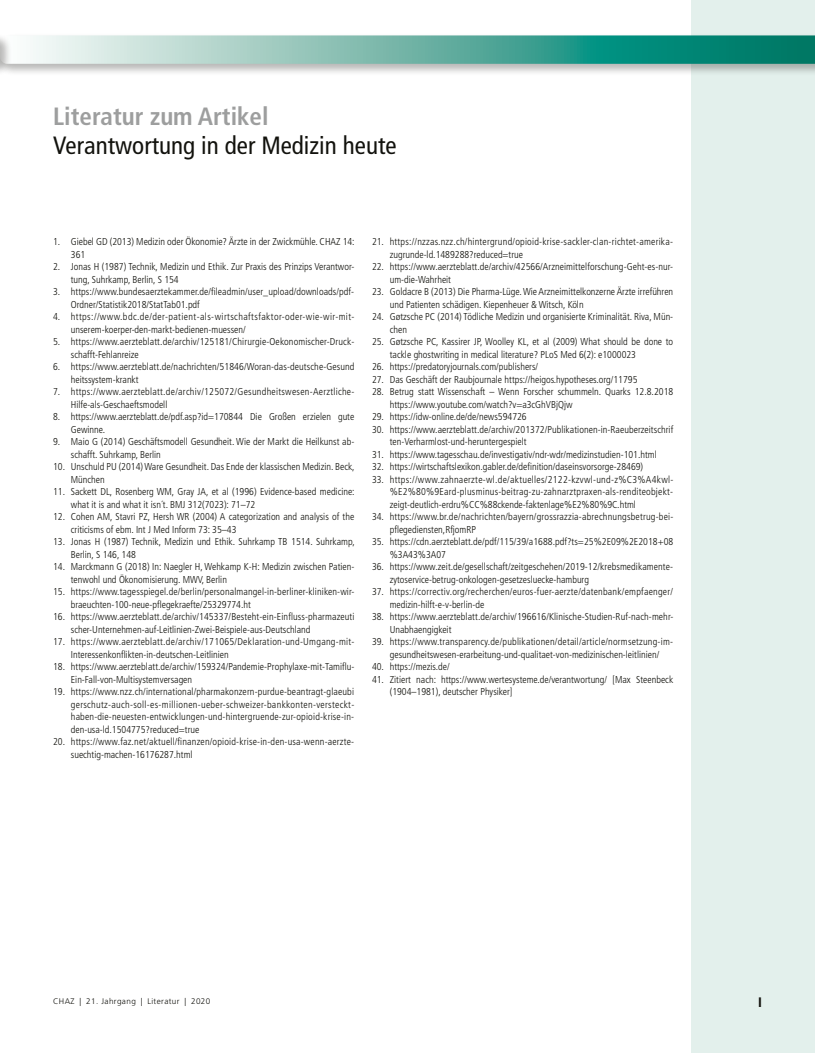
<style>
.page{position:relative;width:815px;height:1053px;background:#fff}
.page>*{position:absolute;margin:0;border:0;box-sizing:border-box;transform-origin:0 0}
.t1{font:condensed 25px "Frutiger LT Std";color:#12120d}
.t2{font:700 condensed 25px "Frutiger LT Std";color:#9d9e9e}
.t3{font:700 13.75px "Frutiger LT Std";color:#12120d}
.t4{font:300 condensed 10px/12.5px "Frutiger LT Std";color:#12120d}
.t5{font:300 condensed 10px/12.5px "Frutiger LT Std";letter-spacing:.025em;color:#12120d}
.t6{font:300 condensed 10px/12.5px "Frutiger LT Std";letter-spacing:.02em;color:#12120d}
.t7{font:300 condensed 10px/12.5px "Frutiger LT Std";letter-spacing:.04em;color:#12120d}
.t8{font:300 8.12px "Frutiger LT Std";letter-spacing:.05em;color:#12120d}
</style>
<div class="page">
<div style="left:691px;top:0;width:124px;height:1052px;background:#e3f0ec"></div>
<div style="left:0;top:33px;width:815px;height:42px;background:#12120d;opacity:.3"></div>
<div style="left:0;top:33px;width:12px;height:42px;background:#12120d;opacity:.3"></div>
<svg style="left:0;top:35px;width:815px;height:29px;background:#6fb6aa"></svg>
<h1 class="t2" style="left:53px;top:102px;width:217px">Literatur zum Artikel</h1>
<h1 class="t1" style="left:53px;top:131px;width:345px">Verantwortung in der Medizin heute</h1>
<p class="t4" style="left:71px;top:235px;width:285px;text-indent:-18px">1. Giebel GD (2013) Medizin oder Ökonomie? Ärzte in der Zwickmühle. CHAZ 14:<br>361</p>
<p class="t4" style="left:71px;top:260px;width:285px;text-indent:-18px">2. Jonas H (1987) Technik, Medizin und Ethik. Zur Praxis des Prinzips Verantwor&shy;tung, Suhrkamp, Berlin, S 154</p>
<p class="t4" style="left:71px;top:285px;width:285px;text-indent:-18px">3. https://www.bundesaerztekammer.de/fileadmin/user_upload/downloads/pdf-<br>Ordner/Statistik2018/StatTab01.pdf</p>
<p class="t7" style="left:71px;top:310px;width:285px;text-indent:-18px">4. https://www.bdc.de/der-patient-als-wirtschaftsfaktor-oder-wie-wir-mit&shy;unserem-koerper-den-markt-bedienen-muessen/</p>
<p class="t4" style="left:71px;top:335px;width:285px;text-indent:-18px">5. https://www.aerzteblatt.de/archiv/125181/Chirurgie-Oekonomischer-Druck&shy;schafft-Fehlanreize</p>
<p class="t4" style="left:71px;top:360px;width:285px;text-indent:-18px">6. https://www.aerzteblatt.de/nachrichten/51846/Woran-das-deutsche-Gesund heitssystem-krankt</p>
<p class="t5" style="left:71px;top:385px;width:285px;text-indent:-18px">7. https://www.aerzteblatt.de/archiv/125072/Gesundheitswesen-Aerztliche-<br>Hilfe-als-Geschaeftsmodell</p>
<p class="t4" style="left:71px;top:410px;width:285px;text-indent:-18px">8. https://www.aerzteblatt.de/pdf.asp?id=170844 Die Großen erzielen gute<br>Gewinne.</p>
<p class="t4" style="left:71px;top:435px;width:285px;text-indent:-18px">9. Maio G (2014) Geschäftsmodell Gesundheit. Wie der Markt die Heilkunst ab&shy;schafft. Suhrkamp, Berlin</p>
<p class="t4" style="left:71px;top:460px;width:285px;text-indent:-18px">10. Unschuld PU (2014) Ware Gesundheit. Das Ende der klassischen Medizin. Beck,<br>München</p>
<p class="t4" style="left:71px;top:485px;width:285px;text-indent:-18px">11. Sackett DL, Rosenberg WM, Gray JA, et al (1996) Evidence-based medicine: what it is and what it isn´t. BMJ 312(7023): 71–72</p>
<p class="t4" style="left:71px;top:510px;width:285px;text-indent:-18px">12. Cohen AM, Stavri PZ, Hersh WR (2004) A categorization and analysis of the criticisms of ebm. Int J Med Inform 73: 35–43</p>
<p class="t4" style="left:71px;top:535px;width:285px;text-indent:-18px">13. Jonas H (1987) Technik, Medizin und Ethik. Suhrkamp TB 1514. Suhrkamp,<br>Berlin, S 146, 148</p>
<p class="t4" style="left:71px;top:560px;width:285px;text-indent:-18px">14. Marckmann G (2018) In: Naegler H, Wehkamp K-H: Medizin zwischen Patien&shy;tenwohl und Ökonomisierung. MWV, Berlin</p>
<p class="t4" style="left:71px;top:585px;width:285px;text-indent:-18px">15. https://www.tagesspiegel.de/berlin/personalmangel-in-berliner-kliniken-wir&shy;braeuchten-100-neue-pflegekraefte/25329774.ht</p>
<p class="t4" style="left:71px;top:610px;width:285px;text-indent:-18px">16. https://www.aerzteblatt.de/archiv/145337/Besteht-ein-Einfluss-pharmazeuti scher-Unternehmen-auf-Leitlinien-Zwei-Beispiele-aus-Deutschland</p>
<p class="t5" style="left:71px;top:635px;width:285px;text-indent:-18px">17. https://www.aerzteblatt.de/archiv/171065/Deklaration-und-Umgang-mit-<br>Interessenkonflikten-in-deutschen-Leitlinien</p>
<p class="t4" style="left:71px;top:660px;width:285px;text-indent:-18px">18. https://www.aerzteblatt.de/archiv/159324/Pandemie-Prophylaxe-mit-Tamiflu-<br>Ein-Fall-von-Multisystemversagen</p>
<p class="t4" style="left:71px;top:685px;width:285px;text-align:justify;text-indent:-18px">19. https://www.nzz.ch/international/pharmakonzern-purdue-beantragt-glaeubi gerschutz-auch-soll-es-millionen-ueber-schweizer-bankkonten-versteckt&shy;haben-die-neuesten-entwicklungen-und-hintergruende-zur-opioid-krise-in&shy;den-usa-ld.1504775?reduced=true</p>
<p class="t6" style="left:71px;top:735px;width:285px;text-indent:-18px">20. https://www.faz.net/aktuell/finanzen/opioid-krise-in-den-usa-wenn-aerzte&shy;suechtig-machen-16176287.html</p>
<p class="t6" style="left:390px;top:235px;width:285px;text-indent:-18px">21. https://nzzas.nzz.ch/hintergrund/opioid-krise-sackler-clan-richtet-amerika&shy;zugrunde-ld.1489288?reduced=true</p>
<p class="t4" style="left:390px;top:260px;width:285px;text-indent:-18px">22. https://www.aerzteblatt.de/archiv/42566/Arzneimittelforschung-Geht-es-nur&shy;um-die-Wahrheit</p>
<p class="t4" style="left:390px;top:285px;width:285px;text-indent:-18px">23. Goldacre B (2013) Die Pharma-Lüge. Wie Arzneimittelkonzerne Ärzte irreführen und Patienten schädigen. Kiepenheuer &amp; Witsch, Köln</p>
<p class="t4" style="left:390px;top:310px;width:285px;text-indent:-18px">24. Gøtzsche PC (2014) Tödliche Medizin und organisierte Kriminalität. Riva, Mün&shy;chen</p>
<p class="t4" style="left:390px;top:335px;width:285px;text-indent:-18px">25. Gøtzsche PC, Kassirer JP, Woolley KL, et al (2009) What should be done to tackle ghostwriting in medical literature? PLoS Med 6(2): e1000023</p>
<p class="t4" style="left:372px;top:360px;width:168px">26. https://predatoryjournals.com/publishers/</p>
<p class="t4" style="left:372px;top:373px;width:267px">27. Das Geschäft der Raubjournale https://heigos.hypotheses.org/11795</p>
<p class="t4" style="left:390px;top:385px;width:285px;text-indent:-18px">28. Betrug statt Wissenschaft – Wenn Forscher schummeln. Quarks 12.8.2018 https://www.youtube.com/watch?v=a3cGhVBjQjw</p>
<p class="t4" style="left:372px;top:410px;width:156px">29. https://idw-online.de/de/news594726</p>
<p class="t4" style="left:390px;top:423px;width:285px;text-indent:-18px">30. https://www.aerzteblatt.de/archiv/201372/Publikationen-in-Raeuberzeitschrif ten-Verharmlost-und-heruntergespielt</p>
<p class="t4" style="left:372px;top:448px;width:286px">31. https://www.tagesschau.de/investigativ/ndr-wdr/medizinstudien-101.html</p>
<p class="t4" style="left:372px;top:460px;width:273px">32. https://wirtschaftslexikon.gabler.de/definition/daseinsvorsorge-28469)</p>
<p class="t4" style="left:390px;top:473px;width:285px;text-align:justify;text-indent:-18px">33. https://www.zahnaerzte-wl.de/aktuelles/2122-kzvwl-und-z%C3%A4kwl-%E2%80%9Eard-plusminus-beitrag-zu-zahnarztpraxen-als-renditeobjekt&shy;zeigt-deutlich-erdru%CC%88ckende-faktenlage%E2%80%9C.html</p>
<p class="t6" style="left:390px;top:510px;width:285px;text-indent:-18px">34. https://www.br.de/nachrichten/bayern/grossrazzia-abrechnungsbetrug-bei&shy;pflegediensten,RfjomRP</p>
<p class="t4" style="left:390px;top:535px;width:285px;text-indent:-18px">35. https://cdn.aerzteblatt.de/pdf/115/39/a1688.pdf?ts=25%2E09%2E2018+08 %3A43%3A07</p>
<p class="t4" style="left:390px;top:560px;width:285px;text-indent:-18px">36. https://www.zeit.de/gesellschaft/zeitgeschehen/2019-12/krebsmedikamente&shy;zytoservice-betrug-onkologen-gesetzesluecke-hamburg</p>
<p class="t5" style="left:390px;top:585px;width:285px;text-indent:-18px">37. https://correctiv.org/recherchen/euros-fuer-aerzte/datenbank/empfaenger/ medizin-hilft-e-v-berlin-de</p>
<p class="t4" style="left:390px;top:610px;width:285px;text-indent:-18px">38. https://www.aerzteblatt.de/archiv/196616/Klinische-Studien-Ruf-nach-mehr-<br>Unabhaengigkeit</p>
<p class="t4" style="left:372px;top:635px;width:303px;text-align:center">39. https://www.transparency.de/publikationen/detail/article/normsetzung-im&shy;gesundheitswesen-erarbeitung-und-qualitaet-von-medizinischen-leitlinien/</p>
<p class="t4" style="left:372px;top:660px;width:79px">40. https://mezis.de/</p>
<p class="t4" style="left:390px;top:673px;width:285px;text-indent:-18px">41. Zitiert nach: https://www.wertesysteme.de/verantwortung/ [Max Steenbeck (1904–1981), deutscher Physiker]</p>
<p class="t8" style="left:53px;top:996px;width:159px">CHAZ | 21. Jahrgang | Literatur | 2020</p>
<h2 class="t3" style="left:758px;top:994px;width:5px">I</h2>
</div>
